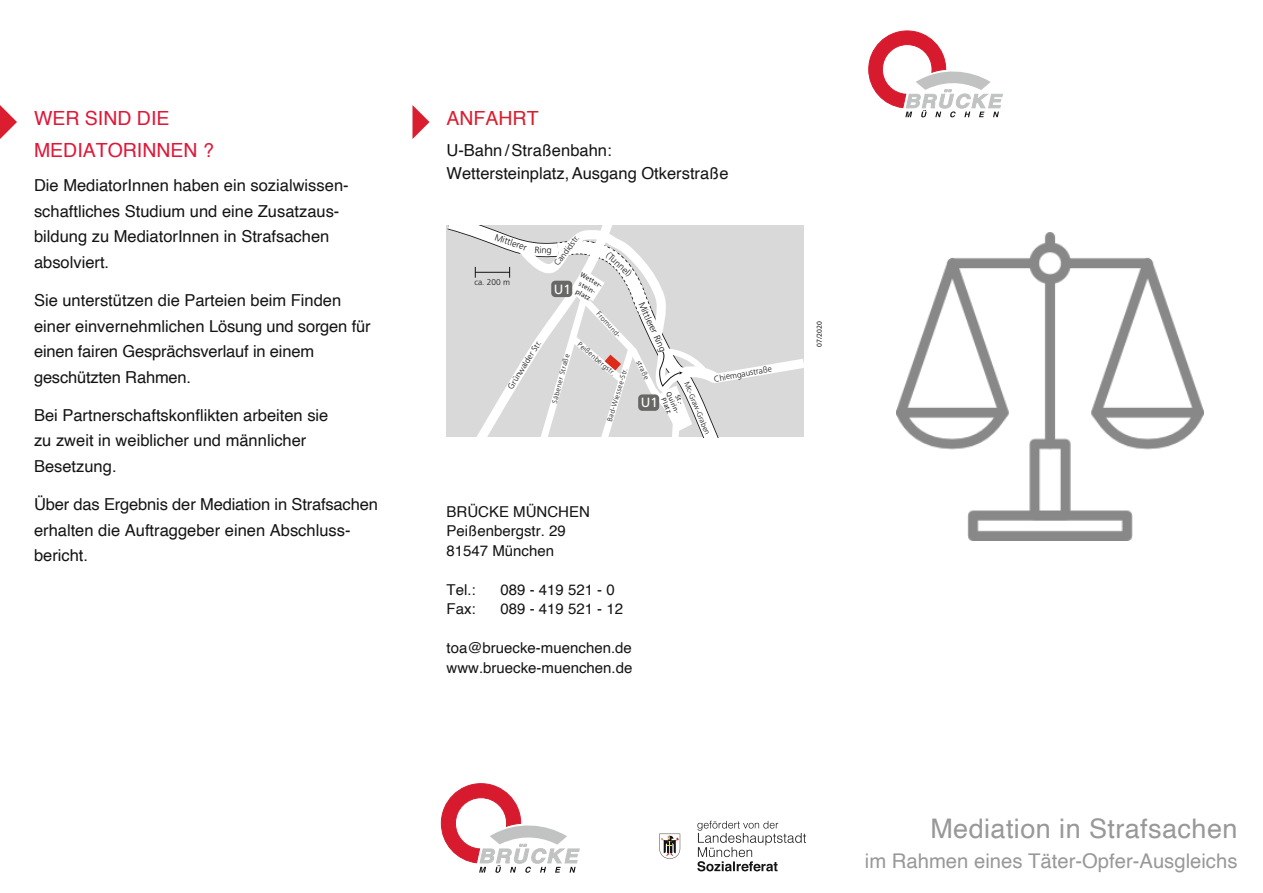
<style>
.page{position:relative;width:1263px;height:893px;background:#fff}
.page>*{position:absolute;margin:0;border:0;box-sizing:border-box;transform-origin:0 0}
.t1{font:27px "Helvetica";letter-spacing:.015em;color:#989898}
.t2{font:20.25px "Helvetica";color:#989898}
.t3{font:19.5px/32.4px "Helvetica";color:#e01738}
.t4{font:19.5px "Helvetica";color:#db1c2e}
.t5{font:16.5px/25.5px "Helvetica";color:#131413}
.t6{font:15px/19.5px "Helvetica";color:#131413}
.t7{font:13.35px "Frutiger";color:#fff}
.t8{font:300 9.15px "Frutiger";color:#131413}
.t9{font:300 8.4px "Frutiger";color:#131413}
.t10{font:300 7.5px "Frutiger";color:#131413}
.t11{font:7.5px "Myriad Pro";color:#131413}
.t12{font:300 7.05px "Frutiger";color:#131413}
.t13{font:7.05px/8.6px "Myriad Pro";color:#131413;text-align:center}
</style>
<div class="page">
<svg style="left:441px;top:783px;width:139px;height:90px"></svg>
<svg style="left:868px;top:30px;width:135px;height:87px"></svg>
<svg style="left:697px;top:821px;width:109px;height:50px"></svg>
<svg style="left:412px;top:105px;width:17px;height:34px"></svg>
<svg style="left:0;top:105px;width:17px;height:34px"></svg>
<svg style="left:659px;top:833px;width:21px;height:26px"></svg>
<svg style="left:446px;top:225px;width:358px;height:212px"></svg>
<img style="left:897px;top:233px;width:306px;height:307px">
<p class="t3" style="left:34px;top:103px;width:181px">WER SIND DIE<br>MEDIATORINNEN ?</p>
<p class="t5" style="left:34px;top:174px;width:316px">Die MediatorInnen haben ein sozialwissen‐ schaftliches Studium und eine Zusatzaus‐ bildung zu MediatorInnen in Strafsachen absolviert.</p>
<p class="t5" style="left:34px;top:289px;width:338px">Sie unterstützen die Parteien beim Finden einer einvernehmlichen Lösung und sorgen für einen fairen Gesprächsverlauf in einem geschützten Rahmen.</p>
<p class="t5" style="left:34px;top:403px;width:296px">Bei Partnerschaftskonflikten arbeiten sie zu zweit in weiblicher und männlicher<br>Besetzung.</p>
<p class="t5" style="left:34px;top:493px;width:345px">Über das Ergebnis der Mediation in Strafsachen erhalten die Auftraggeber einen Abschluss‐ bericht.</p>
<p class="t6" style="left:446px;top:503px;width:145px">BRÜCKE MÜNCHEN<br>Peißenbergstr. 29<br>81547 München</p>
<p class="t6" style="left:446px;top:581px;width:31px">Tel.:</p>
<p class="t6" style="left:500px;top:581px;width:116px">089 - 419 521 - 0</p>
<p class="t6" style="left:446px;top:600px;width:31px">Fax:</p>
<p class="t6" style="left:500px;top:600px;width:124px">089 - 419 521 - 12</p>
<p class="t6" style="left:446px;top:639px;width:187px">toa@bruecke-muenchen.de www.bruecke-muenchen.de</p>
<p class="t4" style="left:446px;top:110px;width:94px">ANFAHRT</p>
<p class="t5" style="left:446px;top:140px;width:284px;line-height:22.5px">U-Bahn / Straßenbahn:<br>Wettersteinplatz,Ausgang Otkerstraße</p>
<p class="t8" style="left:496px;top:233px;width:35px;rotate:19deg">Mittlerer</p>
<p class="t9" style="left:553px;top:263px;width:37px;rotate:-53deg">Candidstr.</p>
<p class="t8" style="left:535px;top:246px;width:19px;rotate:3deg">Ring</p>
<p class="t8" style="left:610px;top:251px;width:32px;rotate:42deg">(Tunnel)</p>
<p class="t9" style="left:474px;top:278px;width:37px">ca. 200 m</p>
<p class="t13" style="left:583px;top:271px;width:26px;rotate:29deg">Wetter&shy;stein&shy;platz</p>
<p class="t7" style="left:554px;top:284px;width:19px">U1</p>
<p class="t8" style="left:644px;top:301px;width:55px;rotate:65deg">Mittlerer Ring</p>
<p class="t12" style="left:600px;top:311px;width:33px;rotate:47deg">Fromund-</p>
<p class="t12" style="left:581px;top:341px;width:49px;rotate:41deg">Peißenbergstr.</p>
<p class="t9" style="left:507px;top:386px;width:57px;rotate:-58deg">Grünwalder Str.</p>
<p class="t12" style="left:551px;top:402px;width:52px;rotate:-75deg">Säbener Straße</p>
<p class="t12" style="left:641px;top:359px;width:22px;rotate:65deg">straße</p>
<p class="t9" style="left:713px;top:375px;width:60px;rotate:-10deg">Chiemgaustraße</p>
<p class="t12" style="left:606px;top:420px;width:57px;rotate:-73deg">Bad-Wiessee-Str.</p>
<p class="t10" style="left:689px;top:381px;width:58px;rotate:68deg">Mc-Graw-Graben</p>
<p class="t13" style="left:678px;top:388px;width:24px;line-height:7.1px;rotate:66deg">St.-<br>Quirin-<br>Platz</p>
<p class="t7" style="left:641px;top:397px;width:19px">U1</p>
<p class="t11" style="left:816px;top:347px;width:27px;rotate:-90deg">07/2020</p>
<h1 class="t1" style="left:930px;top:818px;width:309px">Mediation in Strafsachen</h1>
<p class="t2" style="left:865px;top:853px;width:374px">im Rahmen eines Täter-Opfer-Ausgleichs</p>
</div>
